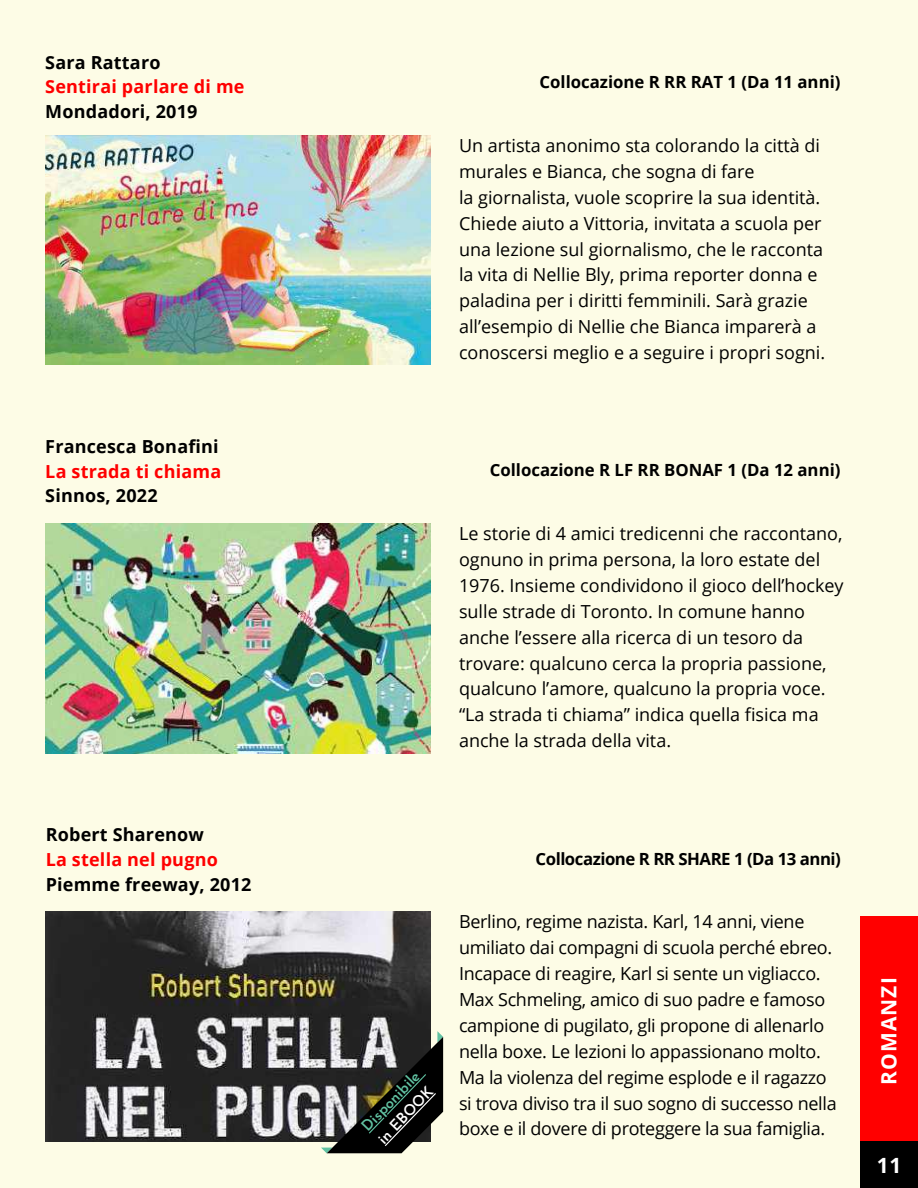
<style>
.page{position:relative;width:918px;height:1188px;background:#fdfce6}
.page>*{position:absolute;margin:0;border:0;box-sizing:border-box;transform-origin:0 0}
.t1{font:700 21px "Open Sans";letter-spacing:.05em;color:#fff}
.t2{font:18px/25.8px "Open Sans";color:#000}
.t3{font:700 18px "Open Sans";letter-spacing:.01em;color:#000}
.t4{font:700 18px "Open Sans";letter-spacing:.01em;color:#f00}
.t5{font:700 16.8px "Open Sans";color:#000}
.t6{font:700 16.8px "Open Sans";letter-spacing:-.03em;color:#000}
.t7{font:600 15px "Josefin Sans";color:#61c2a2}
.t8{font:600 15px "Josefin Sans";color:#fff}
</style>
<div class="page">
<div style="left:861px;top:917px;width:57px;height:224px;background:#f00"></div>
<div style="left:861px;top:1141px;width:57px;height:47px;background:#000"></div>
<img style="left:45px;top:135px;width:385px;height:230px">
<img style="left:45px;top:524px;width:385px;height:229px">
<img style="left:45px;top:912px;width:385px;height:229px">
<svg style="left:321px;top:1031px;width:122px;height:122px;background:#444442"></svg>
<p class="t3" style="left:45px;top:49px;width:117px">Sara Rattaro</p>
<p class="t4" style="left:45px;top:74px;width:201px">Sentirai parlare di me</p>
<p class="t3" style="left:45px;top:99px;width:154px">Mondadori, 2019</p>
<p class="t3" style="left:45px;top:434px;width:175px">Francesca Bonafini</p>
<p class="t4" style="left:45px;top:458px;width:178px">La strada ti chiama</p>
<p class="t3" style="left:45px;top:483px;width:114px">Sinnos, 2022</p>
<p class="t3" style="left:46px;top:822px;width:160px">Robert Sharenow</p>
<p class="t4" style="left:46px;top:847px;width:174px">La stella nel pugno</p>
<p class="t3" style="left:46px;top:872px;width:207px">Piemme freeway, 2012</p>
<p class="t5" style="left:539px;top:70px;width:303px">Collocazione R RR RAT 1 (Da 11 anni)</p>
<p class="t2" style="left:459px;top:132px;width:368px">Un artista anonimo sta colorando la città di murales e Bianca, che sogna di fare<br>la giornalista, vuole scoprire la sua identità.<br>Chiede aiuto a Vittoria, invitata a scuola per una lezione sul giornalismo, che le racconta la vita di Nellie Bly, prima reporter donna e paladina per i diritti femminili. Sarà grazie all’esempio di Nellie che Bianca imparerà a conoscersi meglio e a seguire i propri sogni.</p>
<p class="t5" style="left:490px;top:459px;width:352px">Collocazione R LF RR BONAF 1 (Da 12 anni)</p>
<p class="t2" style="left:459px;top:520px;width:386px">Le storie di 4 amici tredicenni che raccontano, ognuno in prima persona, la loro estate del 1976. Insieme condividono il gioco dell’hockey sulle strade di Toronto. In comune hanno anche l’essere alla ricerca di un tesoro da trovare: qualcuno cerca la propria passione, qualcuno l’amore, qualcuno la propria voce. “La strada ti chiama” indica quella fisica ma anche la strada della vita.</p>
<p class="t7" style="left:360px;top:1124px;width:78px;rotate:-46deg">Disponibile</p>
<p class="t8" style="left:376px;top:1137px;width:74px;rotate:-46deg">in EBOOK</p>
<p class="t6" style="left:536px;top:847px;width:307px">Collocazione R RR SHARE 1 (Da 13 anni)</p>
<p class="t2" style="left:459px;top:909px;width:379px">Berlino, regime nazista. Karl, 14 anni, viene umiliato dai compagni di scuola perché ebreo.<br>Incapace di reagire, Karl si sente un vigliacco.<br>Max Schmeling, amico di suo padre e famoso campione di pugilato, gli propone di allenarlo nella boxe. Le lezioni lo appassionano molto.<br>Ma la violenza del regime esplode e il ragazzo si trova diviso tra il suo sogno di successo nella boxe e il dovere di proteggere la sua famiglia.</p>
<p class="t1" style="left:874px;top:1085px;width:109px;rotate:-90deg">ROMANZI</p>
<p class="t1" style="left:877px;top:1150px;width:26px">11</p>
</div>
